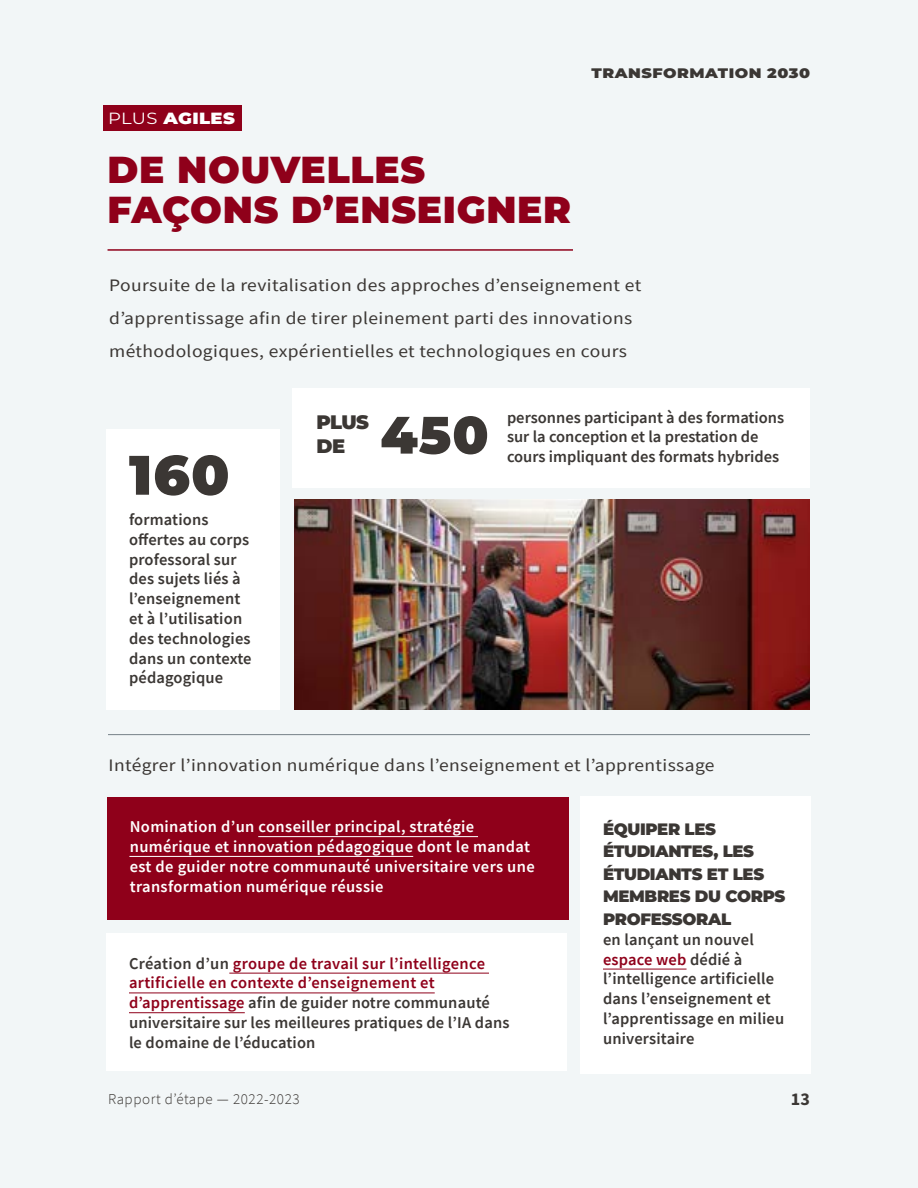
<style>
.page{position:relative;width:918px;height:1188px;background:#f2f6f7}
.page>*{position:absolute;margin:0;border:0;box-sizing:border-box;transform-origin:0 0}
.t1{font:900 55.5px "Montserrat";color:#3b3734}
.t2{font:900 52.5px "Montserrat";color:#3b3734}
.t3{font:900 37.5px/40px "Montserrat";letter-spacing:.02em;color:#8f001a}
.t4{font:900 19.5px "Montserrat";letter-spacing:-.035em;color:#3b3734}
.t5{font:18px "Source Sans Variable";color:#3b3734}
.t6{font:17.55px/33px "Source Sans Pro";letter-spacing:.02em;color:#3b3734;scale:1.11 1}
.t7{font:600 16.5px/19.8px "Source Sans Pro";letter-spacing:.01em;color:#3b3734}
.t8{font:600 16.5px/19.8px "Source Sans Pro";letter-spacing:.02em;color:#fff}
.t9{font:900 16.5px/22.5px "Montserrat";letter-spacing:-.02em;color:#3b3734}
.t10{font:900 16.2px "Montserrat";letter-spacing:.02em;color:#fff;scale:1.11 1}
.t11{font:300 15px "Source Sans Pro";letter-spacing:.04em;color:#3b3734}
.t12{font:900 13.8px "Montserrat";letter-spacing:.03em;color:#3b3734;scale:1.15 1}
.s1{font-weight:400}
.s2{color:#8f001a}
</style>
<div class="page">
<hr style="left:108px;top:249px;width:465px;height:2px;background:#8f001a">
<div style="left:106px;top:429px;width:174px;height:281px;background:#fff"></div>
<div style="left:106px;top:934px;width:461px;height:137px;background:#fff"></div>
<hr style="left:229px;top:973px;width:260px;height:1px;background:#8f001a">
<hr style="left:129px;top:993px;width:306px;height:1px;background:#8f001a">
<hr style="left:129px;top:1012px;width:116px;height:1px;background:#8f001a">
<div style="left:580px;top:796px;width:232px;height:278px;background:#fff"></div>
<hr style="left:603px;top:969px;width:84px;height:1px;background:#8f001a">
<hr style="left:108px;top:734px;width:702px;height:1px;background:#778188">
<div style="left:292px;top:388px;width:220px;height:100px;background:#fff"></div>
<div style="left:484px;top:388px;width:326px;height:100px;background:#fff"></div>
<div style="left:104px;top:105px;width:138px;height:26px;background:#8f001a"></div>
<img style="left:294px;top:500px;width:516px;height:210px">
<div style="left:107px;top:797px;width:461px;height:123px;background:#8f001a"></div>
<hr style="left:129px;top:856px;width:284px;height:1px;background:#fff">
<hr style="left:258px;top:836px;width:220px;height:1px;background:#fff">
<p class="t10" style="left:108px;top:106px;width:116px"><span class="s1">PLUS</span> AGILES</p>
<h3 class="t3" style="left:108px;top:147px;width:465px">DE NOUVELLES<br>FAÇONS D’ENSEIGNER</h3>
<p class="t12" style="left:592px;top:63px;width:191px">TRANSFORMATION 2030</p>
<p class="t6" style="left:109px;top:269px;width:481px">Poursuite de la revitalisation des approches d’enseignement et d’apprentissage afin de tirer pleinement parti des innovations méthodologiques, expérientielles et technologiques en cours</p>
<p class="t1" style="left:129px;top:433px;width:102px">160</p>
<p class="t7" style="left:129px;top:509px;width:124px">formations offertes au corps professoral sur des sujets liés à l’enseignement et à l’utilisation des technologies dans un contexte pédagogique</p>
<p class="t4" style="left:316px;top:408px;width:54px">PLUS</p>
<p class="t2" style="left:380px;top:396px;width:110px">450</p>
<p class="t7" style="left:507px;top:407px;width:279px">personnes participant à des formations</p>
<p class="t4" style="left:316px;top:432px;width:30px">DE</p>
<p class="t7" style="left:507px;top:427px;width:274px">sur la conception et la prestation de cours impliquant des formats hybrides</p>
<p class="t6" style="left:109px;top:749px;width:548px">Intégrer l’innovation numérique dans l’enseignement et l’apprentissage</p>
<p class="t8" style="left:130px;top:817px;width:407px">Nomination d’un conseiller principal, stratégie numérique et innovation pédagogique dont le mandat est de guider notre communauté universitaire vers une transformation numérique réussie</p>
<p class="t7" style="left:129px;top:953px;width:382px">Création d’un <span class="s2">groupe de travail sur l’intelligence artificielle en contexte d’enseignement et d’apprentissage</span> afin de guider notre communauté universitaire sur les meilleures pratiques de l’IA dans le domaine de l’éducation</p>
<p class="t11" style="left:108px;top:1090px;width:193px">Rapport d’étape — 2022-2023</p>
<p class="t9" style="left:603px;top:817px;width:184px">ÉQUIPER LES<br>ÉTUDIANTES, LES<br>ÉTUDIANTS ET LES<br>MEMBRES DU CORPS<br>PROFESSORAL</p>
<p class="t7" style="left:603px;top:929px;width:183px">en lançant un nouvel <span class="s2">espace web</span> dédié à l’intelligence artificielle dans l’enseignement et l’apprentissage en milieu universitaire</p>
<p class="t5" style="left:791px;top:1089px;width:21px">13</p>
</div>
